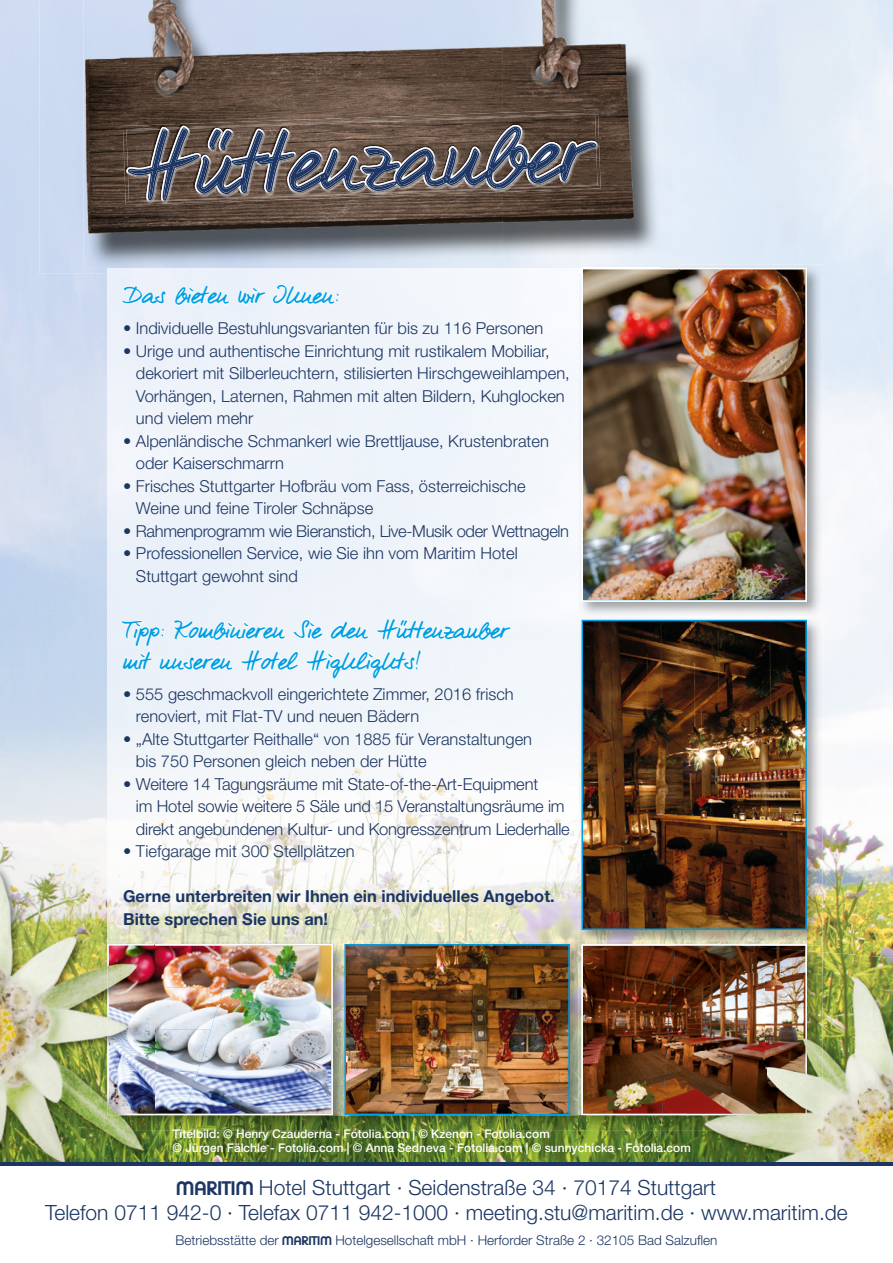
<style>
.page{position:relative;width:893px;height:1263px;background:#fff}
.page>*{position:absolute;margin:0;border:0;box-sizing:border-box;transform-origin:0 0}
.t1{font:25.5px/30.6px "WARSTEINER01";color:#009fe3}
.t2{font:300 21px/25.2px "Helvetica Neue LT Pro";color:#1c3663;text-align:center}
.t3{font:300 16.5px/22.5px "Helvetica Neue LT Pro";color:#1c3663}
.t4{font:700 16.5px/22.5px "Helvetica Neue LT Pro";color:#1c3663}
.t5{font:300 16.5px "Helvetica Neue LT Pro";letter-spacing:-.02em;color:#1c3663}
.t6{font:300 13.5px "Helvetica Neue LT Pro";color:#1c3663}
.t7{font:500 12px/14.4px "Helvetica Neue LT Pro";color:#fff}
.s1{font-family:"Maritim Plain";font-weight:400}
</style>
<div class="page">
<img style="left:822px;top:317px;width:71px;height:634px">
<img style="left:179px;top:1131px;width:479px;height:31px">
<img style="left:107px;top:273px;width:314px;height:616px">
<img style="left:421px;top:273px;width:157px;height:668px">
<img style="left:168px;top:889px;width:254px;height:52px">
<img style="left:184px;top:1115px;width:394px;height:16px">
<img style="left:238px;top:941px;width:340px;height:174px">
<img style="left:237px;top:944px;width:96px;height:171px">
<img style="left:341px;top:941px;width:7px;height:190px">
<img style="left:344px;top:944px;width:226px;height:171px">
<img style="left:585px;top:945px;width:237px;height:186px">
<img style="left:578px;top:1115px;width:7px;height:16px">
<img style="left:807px;top:951px;width:86px;height:22px">
<img style="left:658px;top:1131px;width:29px;height:31px">
<img style="left:661px;top:1115px;width:26px;height:16px">
<img style="left:822px;top:973px;width:71px;height:150px">
<img style="left:687px;top:1123px;width:206px;height:39px">
<img style="left:778px;top:973px;width:44px;height:158px">
<img style="left:687px;top:1115px;width:91px;height:16px">
<img style="left:107px;top:863px;width:47px;height:16px">
<img style="left:0;top:845px;width:58px;height:18px">
<img style="left:115px;top:1131px;width:64px;height:31px">
<img style="left:154px;top:893px;width:90px;height:48px">
<img style="left:154px;top:1115px;width:30px;height:16px">
<img style="left:154px;top:941px;width:84px;height:47px">
<img style="left:154px;top:944px;width:83px;height:170px">
<img style="left:0;top:863px;width:107px;height:88px">
<img style="left:0;top:951px;width:104px;height:107px">
<img style="left:55px;top:1006px;width:60px;height:156px">
<img style="left:0;top:1058px;width:80px;height:104px">
<img style="left:107px;top:879px;width:47px;height:226px">
<img style="left:104px;top:941px;width:3px;height:164px">
<img style="left:104px;top:1105px;width:50px;height:26px">
<img style="left:679px;top:265px;width:143px;height:351px">
<img style="left:578px;top:277px;width:229px;height:664px">
<img style="left:581px;top:268px;width:226px;height:334px">
<img style="left:807px;top:619px;width:15px;height:322px">
<img style="left:807px;top:941px;width:15px;height:4px">
<img style="left:578px;top:941px;width:229px;height:174px">
<img style="left:675px;top:941px;width:44px;height:3px">
<img style="left:675px;top:944px;width:62px;height:1px">
<img style="left:578px;top:616px;width:229px;height:1px">
<img style="left:581px;top:620px;width:226px;height:310px">
<div style="left:39px;top:0;width:53px;height:273px;background:#cbdaf1"></div>
<img style="left:84px;top:0;width:595px;height:268px">
<img style="left:581px;top:268px;width:98px;height:5px">
<img style="left:578px;top:265px;width:82px;height:4px">
<img style="left:581px;top:268px;width:79px;height:1px">
<img style="left:126px;top:114px;width:475px;height:91px">
<img style="left:123px;top:109px;width:477px;height:5px">
<img style="left:123px;top:114px;width:477px;height:88px">
<svg style="left:126px;top:168px;width:2px;height:6px"></svg>
<img style="left:187px;top:113px;width:408px;height:14px">
<img style="left:167px;top:191px;width:326px;height:10px">
<img style="left:188px;top:114px;width:407px;height:15px">
<img style="left:168px;top:129px;width:324px;height:71px">
<img style="left:488px;top:128px;width:40px;height:60px">
<img style="left:126px;top:128px;width:35px;height:1px">
<img style="left:126px;top:130px;width:2px;height:38px">
<svg style="left:162px;top:126px;width:25px;height:1px"></svg>
<img style="left:562px;top:144px;width:29px;height:4px">
<img style="left:529px;top:145px;width:31px;height:3px">
<img style="left:505px;top:185px;width:92px;height:4px">
<img style="left:507px;top:148px;width:90px;height:40px">
<img style="left:363px;top:179px;width:35px;height:10px">
<img style="left:449px;top:183px;width:36px;height:1px">
<img style="left:449px;top:179px;width:36px;height:4px">
<img style="left:397px;top:179px;width:47px;height:6px">
<img style="left:326px;top:151px;width:10px;height:8px">
<img style="left:296px;top:153px;width:25px;height:38px">
<img style="left:493px;top:179px;width:21px;height:3px">
<img style="left:323px;top:159px;width:40px;height:30px">
<svg style="left:530px;top:164px;width:4px;height:3px"></svg>
<img style="left:375px;top:179px;width:21px;height:5px">
<img style="left:152px;top:199px;width:13px;height:1px">
<img style="left:128px;top:199px;width:21px;height:2px">
<svg style="left:492px;top:188px;width:15px;height:3px"></svg>
<img style="left:360px;top:125px;width:155px;height:54px">
<img style="left:161px;top:127px;width:27px;height:1px">
<svg style="left:129px;top:200px;width:39px;height:2px"></svg>
<img style="left:161px;top:128px;width:27px;height:1px">
<img style="left:128px;top:129px;width:70px;height:70px">
<img style="left:195px;top:129px;width:101px;height:67px">
<img style="left:208px;top:128px;width:14px;height:23px">
<img style="left:219px;top:129px;width:14px;height:23px">
<img style="left:493px;top:131px;width:25px;height:32px">
<svg style="left:591px;top:142px;width:7px;height:6px"></svg>
<img style="left:514px;top:150px;width:10px;height:16px">
<img style="left:400px;top:154px;width:29px;height:27px">
<img style="left:296px;top:158px;width:18px;height:16px">
<svg style="left:485px;top:171px;width:5px;height:7px"></svg>
<svg style="left:121px;top:285px;width:46px;height:20px"></svg>
<svg style="left:174px;top:264px;width:57px;height:63px"></svg>
<svg style="left:237px;top:264px;width:103px;height:63px"></svg>
<svg style="left:120px;top:599px;width:392px;height:127px"></svg>
<hr style="left:0;top:1162px;width:893px;height:3px;background:#1c3663">
<h1 class="t1" style="left:123px;top:280px;width:218px">Das bieten wir Ihnen:</h1>
<p class="t3" style="left:123px;top:317px;width:422px">• Individuelle Bestuhlungsvarianten für bis zu 116 Personen</p>
<p class="t3" style="left:136px;top:339px;width:435px;text-indent:-13px">• Urige und authentische Einrichtung mit rustikalem Mobiliar, dekoriert mit Silberleuchtern, stilisierten Hirschgeweihlampen, Vorhängen, Laternen, Rahmen mit alten Bildern, Kuhglocken und vielem mehr</p>
<p class="t3" style="left:136px;top:429px;width:414px;text-indent:-13px">• Alpenländische Schmankerl wie Brettljause, Krustenbraten oder Kaiserschmarrn</p>
<p class="t3" style="left:136px;top:474px;width:391px;text-indent:-13px">• Frisches Stuttgarter Hofbräu vom Fass, österreichische<br>Weine und feine Tiroler Schnäpse</p>
<p class="t5" style="left:123px;top:521px;width:448px">• Rahmenprogramm wie Bieranstich, Live-Musik oder Wettnageln</p>
<p class="t3" style="left:136px;top:542px;width:383px;text-indent:-13px">• Professionellen Service, wie Sie ihn vom Maritim Hotel<br>Stuttgart gewohnt sind</p>
<h1 class="t1" style="left:123px;top:615px;width:387px">Tipp: Kombinieren Sie den Hüttenzauber mit unseren Hotel Highlights!</h1>
<p class="t3" style="left:136px;top:682px;width:379px;text-indent:-13px">• 555 geschmackvoll eingerichtete Zimmer, 2016 frisch renoviert, mit Flat-TV und neuen Bädern</p>
<p class="t3" style="left:136px;top:727px;width:398px;text-indent:-13px">• „Alte Stuttgarter Reithalle“ von 1885 für Veranstaltungen bis 750 Personen gleich neben der Hütte</p>
<p class="t3" style="left:136px;top:772px;width:435px;text-indent:-13px">• Weitere 14 Tagungsräume mit State-of-the-Art-Equipment<br>im Hotel sowie weitere 5 Säle und 15 Veranstaltungsräume im direkt angebundenen Kultur- und Kongresszentrum Liederhalle</p>
<p class="t3" style="left:123px;top:840px;width:233px">• Tiefgarage mit 300 Stellplätzen</p>
<p class="t4" style="left:123px;top:885px;width:433px">Gerne unterbreiten wir Ihnen ein individuelles Angebot.<br>Bitte sprechen Sie uns an!</p>
<p class="t7" style="left:172px;top:1126px;width:520px">Titelbild: © Henry Czauderna - Fotolia.com | © Kzenon - Fotolia.com<br>© Jürgen Fälchle - Fotolia.com | © Anna Sedneva - Fotolia.com | © sunnychicka - Fotolia.com</p>
<p class="t2" style="left:45px;top:1174px;width:804px"><span class="s1">M</span> Hotel Stuttgart · Seidenstraße 34 · 70174 Stuttgart<br>Telefon 0711 942-0 · Telefax 0711 942-1000 · meeting.stu@maritim.de · www.maritim.de</p>
<p class="t6" style="left:176px;top:1232px;width:543px">Betriebsstätte der <span class="s1">M</span> Hotelgesellschaft mbH · Herforder Straße 2 · 32105 Bad Salzuflen</p>
</div>
